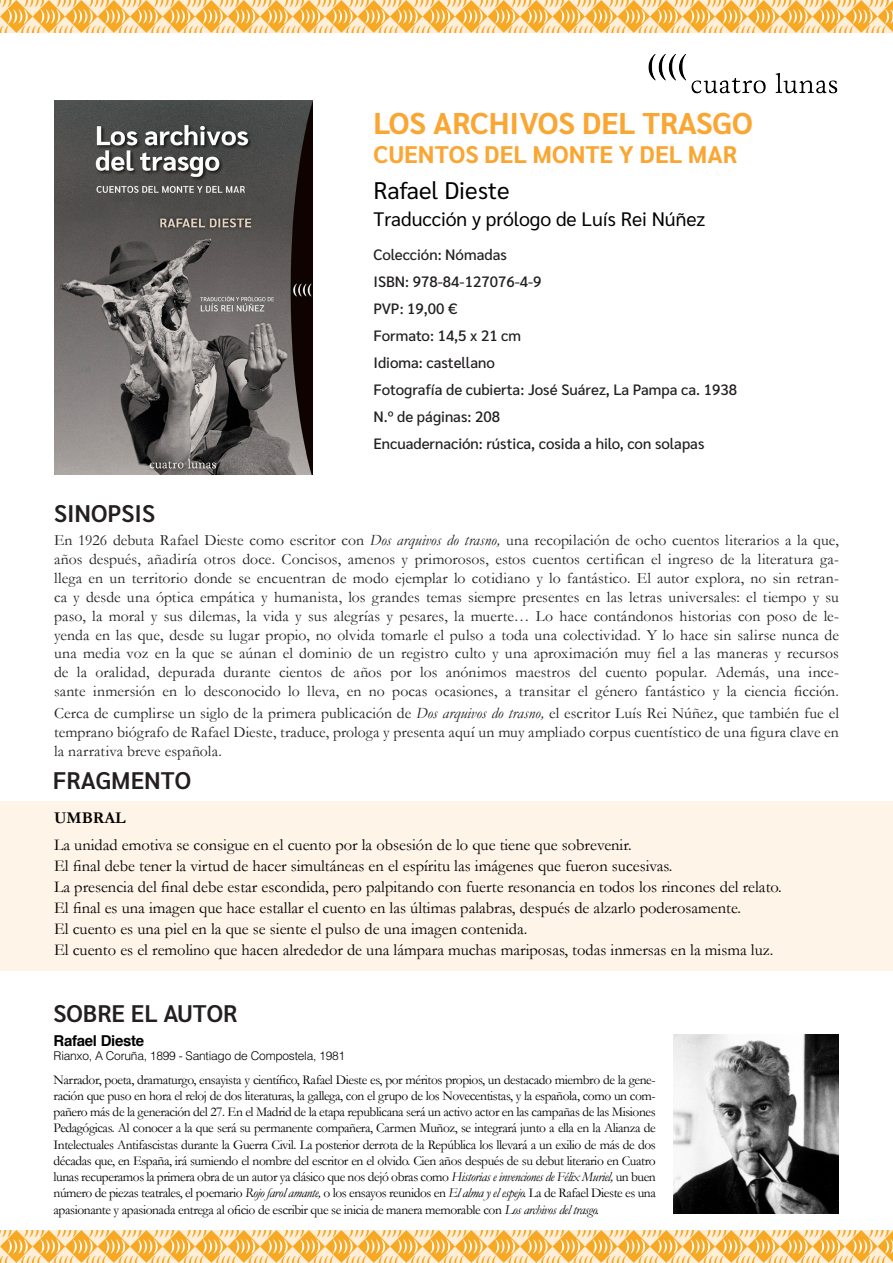
<style>
.page{position:relative;width:893px;height:1263px;background:#fff}
.page>*{position:absolute;margin:0;border:0;box-sizing:border-box;transform-origin:0 0}
.t1{font:700 30px "Sarabun";color:#faa633}
.t2{font:600 24px "Sarabun";color:#231f20}
.t3{font:700 24px "Sarabun";color:#faa633}
.t4{font:24px "Sarabun";color:#000001}
.t5{font:19.5px "Sarabun";color:#000001}
.t6{font:16.5px/21px "Garamond";color:#000001}
.t7{font:700 16.5px "Garamond";color:#000001}
.t8{font:15.75px/18.9px "Garamond";letter-spacing:.005em;color:#231f20;text-align:justify}
.t9{font:500 15px/27px "Sarabun";color:#231f20}
.t10{font:700 15px "Helvetica";letter-spacing:-.02em;color:#000001}
.t11{font:13.5px/16.2px "Garamond";letter-spacing:-.03em;color:#000001;text-align:justify}
.t12{font:300 12px "Helvetica";letter-spacing:-.02em;color:#000001}
.s1{font-style:italic}
</style>
<div class="page">
<div style="left:0;top:801px;width:893px;height:170px;background:#fef4e8"></div>
<img style="left:54px;top:100px;width:258px;height:375px">
<img style="left:648px;top:54px;width:190px;height:40px">
<img style="left:674px;top:1034px;width:165px;height:179px">
<img style="left:0;top:1230px;width:893px;height:33px">
<img style="left:0;top:0;width:893px;height:33px">
<h2 class="t2" style="left:54px;top:500px;width:103px">SINOPSIS</h2>
<h1 class="t1" style="left:373px;top:106px;width:381px">LOS ARCHIVOS DEL TRASGO</h1>
<h2 class="t3" style="left:373px;top:141px;width:365px">CUENTOS DEL MONTE Y DEL MAR</h2>
<h2 class="t4" style="left:373px;top:177px;width:138px">Rafael Dieste</h2>
<p class="t5" style="left:373px;top:208px;width:333px">Traducción y prólogo de Luís Rei Núñez</p>
<p class="t9" style="left:373px;top:241px;width:365px">Colección: Nómadas<br>ISBN: 978-84-127076-4-9<br>PVP: 19,00 €<br>Formato: 14,5 x 21 cm<br>Idioma: castellano<br>Fotografía de cubierta: José Suárez, La Pampa ca. 1938<br>N.º de páginas: 208<br>Encuadernación: rústica, cosida a hilo, con solapas</p>
<p class="t8" style="left:54px;top:530px;width:786px">En 1926 debuta Rafael Dieste como escritor con <span class="s1">Dos arquivos do trasno,</span> una recopilación de ocho cuentos literarios a la que, años después, añadiría otros doce. Concisos, amenos y primorosos, estos cuentos certifican el ingreso de la literatura ga&shy;llega en un territorio donde se encuentran de modo ejemplar lo cotidiano y lo fantástico. El autor explora, no sin retran&shy;ca y desde una óptica empática y humanista, los grandes temas siempre presentes en las letras universales: el tiempo y su paso, la moral y sus dilemas, la vida y sus alegrías y pesares, la muerte… Lo hace contándonos historias con poso de le&shy;yenda en las que, desde su lugar propio, no olvida tomarle el pulso a toda una colectividad. Y lo hace sin salirse nunca de una media voz en la que se aúnan el dominio de un registro culto y una aproximación muy fiel a las maneras y recursos de la oralidad, depurada durante cientos de años por los anónimos maestros del cuento popular. Además, una ince&shy;sante inmersión en lo desconocido lo lleva, en no pocas ocasiones, a transitar el género fantástico y la ciencia ficción.</p>
<p class="t8" style="left:54px;top:703px;width:786px">Cerca de cumplirse un siglo de la primera publicación de <span class="s1">Dos arquivos do trasno,</span> el escritor Luís Rei Núñez, que también fue el temprano biógrafo de Rafael Dieste, traduce, prologa y presenta aquí un muy ampliado corpus cuentístico de una figura clave en la narrativa breve española.</p>
<h2 class="t2" style="left:53px;top:766px;width:140px">FRAGMENTO</h2>
<p class="t7" style="left:54px;top:806px;width:73px">UMBRAL</p>
<p class="t6" style="left:54px;top:834px;width:729px">La unidad emotiva se consigue en el cuento por la obsesión de lo que tiene que sobrevenir.<br>El final debe tener la virtud de hacer simultáneas en el espíritu las imágenes que fueron sucesivas.<br>La presencia del final debe estar escondida, pero palpitando con fuerte resonancia en todos los rincones del relato.<br>El final es una imagen que hace estallar el cuento en las últimas palabras, después de alzarlo poderosamente.<br>El cuento es una piel en la que se siente el pulso de una imagen contenida.<br>El cuento es el remolino que hacen alrededor de una lámpara muchas mariposas, todas inmersas en la misma luz.</p>
<h2 class="t2" style="left:54px;top:1000px;width:185px">SOBRE EL AUTOR</h2>
<p class="t10" style="left:54px;top:1028px;width:92px">Rafael Dieste</p>
<p class="t12" style="left:54px;top:1048px;width:293px">Rianxo, A Coruña, 1899 - Santiago de Compostela, 1981</p>
<p class="t11" style="left:54px;top:1071px;width:604px">Narrador, poeta, dramaturgo, ensayista y científico, Rafael Dieste es, por méritos propios, un destacado miembro de la gene&shy;ración que puso en hora el reloj de dos literaturas, la gallega, con el grupo de los Novecentistas, y la española, como un com&shy;pañero más de la generación del 27. En el Madrid de la etapa republicana será un activo actor en las campañas de las Misiones Pedagógicas. Al conocer a la que será su permanente compañera, Carmen Muñoz, se integrará junto a ella en la Alianza de Intelectuales Antifascistas durante la Guerra Civil. La posterior derrota de la República los llevará a un exilio de más de dos décadas que, en España, irá sumiendo el nombre del escritor en el olvido. Cien años después de su debut literario en Cuatro lunas recuperamos la primera obra de un autor ya clásico que nos dejó obras como <span class="s1">Historias e invenciones de Félix Muriel,</span> un buen número de piezas teatrales, el poemario <span class="s1">Rojo farol amante,</span> o los ensayos reunidos en <span class="s1">El alma y el espejo.</span> La de Rafael Dieste es una apasionante y apasionada entrega al oficio de escribir que se inicia de manera memorable con <span class="s1">Los archivos del trasgo.</span></p>
</div>
